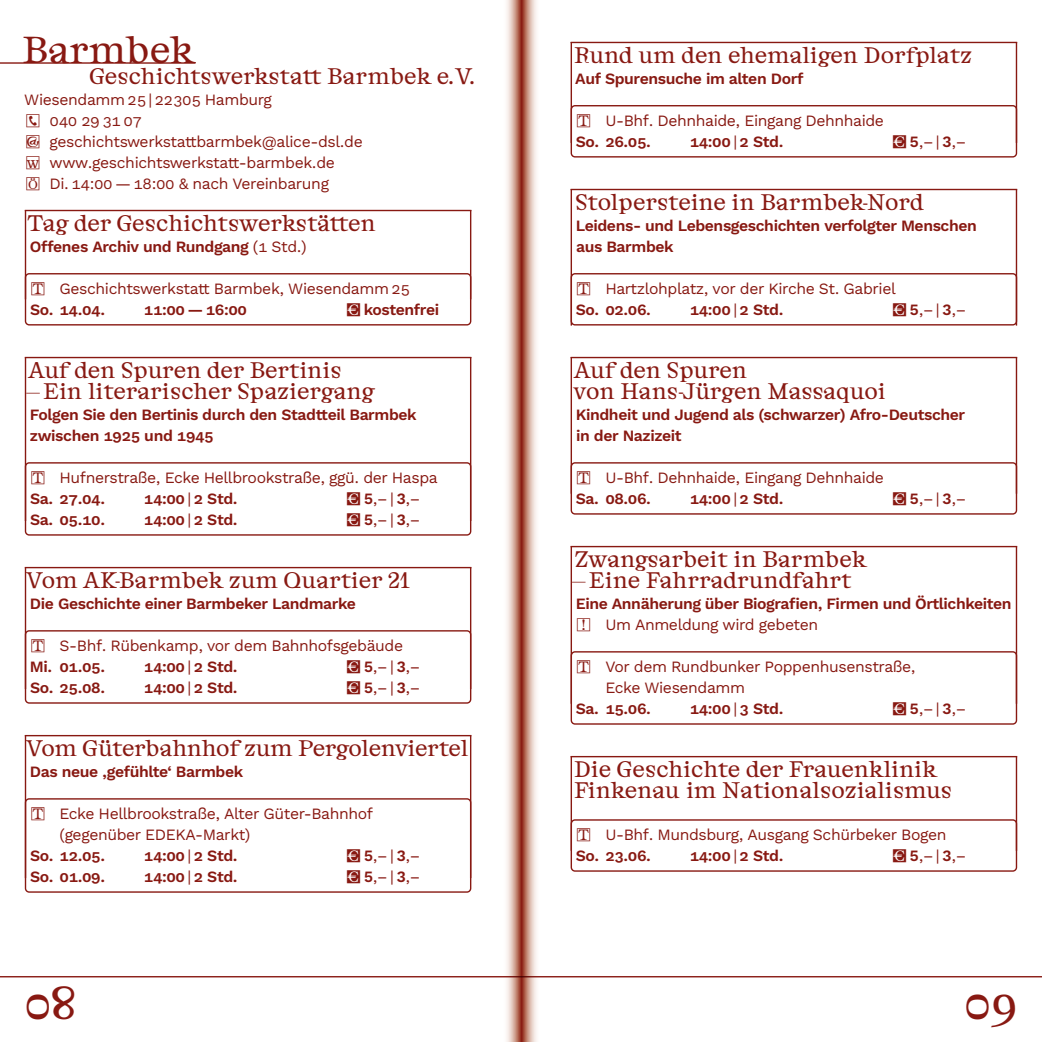
<style>
.page{position:relative;width:1042px;height:1042px;background:#fff}
.page>*{position:absolute;margin:0;border:0;box-sizing:border-box;transform-origin:0 0}
.t1{font:43.75px "Nordic Pavilion";color:#881912}
.t2{font:35px "Nordic Pavilion";letter-spacing:-.03em;color:#881912}
.t3{font:21px/21px "Nordic Pavilion";letter-spacing:-.03em;color:#881912}
.t4{font:15.75px/21px "Work Sans";letter-spacing:-.025em;color:#881912}
.t5{font:600 15.75px/21px "Work Sans";letter-spacing:-.025em;color:#881912}
.s1{font-weight:400}
.s2{font-weight:600}
</style>
<div class="page">
<div style="left:25px;top:273px;width:446px;height:52px;border:1px solid #881912;border-radius:4px"></div>
<div style="left:25px;top:462px;width:446px;height:74px;border:1px solid #881912;border-radius:4px"></div>
<div style="left:570px;top:105px;width:447px;height:53px;border:1px solid #881912;border-radius:4px"></div>
<div style="left:570px;top:273px;width:447px;height:52px;border:1px solid #881912;border-radius:4px"></div>
<div style="left:570px;top:462px;width:447px;height:53px;border:1px solid #881912;border-radius:4px"></div>
<div style="left:570px;top:819px;width:447px;height:53px;border:1px solid #881912;border-radius:4px"></div>
<div style="left:570px;top:651px;width:447px;height:74px;border:1px solid #881912;border-radius:4px"></div>
<div style="left:25px;top:630px;width:446px;height:74px;border:1px solid #881912;border-radius:4px"></div>
<div style="left:25px;top:798px;width:446px;height:95px;border:1px solid #881912;border-radius:4px"></div>
<hr style="left:0;top:976px;width:1042px;height:1px;background:#881912">
<hr style="left:0;top:62px;width:195px;height:2px;background:#881912">
<hr style="left:25px;top:210px;width:1px;height:89px;background:#881912">
<hr style="left:25px;top:357px;width:1px;height:164px;background:#881912">
<hr style="left:570px;top:42px;width:2px;height:101px;background:#881912">
<hr style="left:570px;top:189px;width:2px;height:137px;background:#881912">
<hr style="left:570px;top:357px;width:2px;height:137px;background:#881912">
<hr style="left:570px;top:756px;width:2px;height:95px;background:#881912">
<hr style="left:570px;top:546px;width:2px;height:158px;background:#881912">
<hr style="left:25px;top:567px;width:1px;height:122px;background:#881912">
<hr style="left:25px;top:735px;width:1px;height:143px;background:#881912">
<hr style="left:470px;top:210px;width:1px;height:89px;background:#881912">
<hr style="left:470px;top:357px;width:1px;height:164px;background:#881912">
<hr style="left:1016px;top:42px;width:1px;height:101px;background:#881912">
<hr style="left:1016px;top:189px;width:1px;height:137px;background:#881912">
<hr style="left:1016px;top:357px;width:1px;height:137px;background:#881912">
<hr style="left:1016px;top:756px;width:1px;height:95px;background:#881912">
<hr style="left:1016px;top:546px;width:1px;height:158px;background:#881912">
<hr style="left:470px;top:567px;width:1px;height:122px;background:#881912">
<hr style="left:470px;top:735px;width:1px;height:143px;background:#881912">
<hr style="left:25px;top:210px;width:446px;height:1px;background:#881912">
<hr style="left:25px;top:357px;width:446px;height:1px;background:#881912">
<hr style="left:25px;top:567px;width:446px;height:1px;background:#881912">
<hr style="left:25px;top:735px;width:446px;height:1px;background:#881912">
<hr style="left:570px;top:42px;width:447px;height:1px;background:#881912">
<hr style="left:570px;top:189px;width:447px;height:1px;background:#881912">
<hr style="left:570px;top:357px;width:447px;height:1px;background:#881912">
<hr style="left:570px;top:546px;width:447px;height:1px;background:#881912">
<hr style="left:570px;top:756px;width:447px;height:1px;background:#881912">
<svg style="left:501px;top:0;width:40px;height:1042px"></svg>
<h2 class="t2" style="left:22px;top:29px;width:175px">Barmbek</h2>
<h3 class="t3" style="left:89px;top:66px;width:387px">Geschichtswerkstatt Barmbek e.V.</h3>
<p class="t4" style="left:50px;top:88px;width:315px;text-indent:-25px">Wiesendamm 25 | 22305 Hamburg<br>040 29 31 07 geschichtswerkstattbarmbek@alice-dsl.de www.geschichtswerkstatt-barmbek.de<br>Di. 14:00 — 18:00 &amp; nach Vereinbarung</p>
<h3 class="t3" style="left:28px;top:213px;width:350px">Tag der Geschichtswerkstätten</h3>
<p class="t5" style="left:30px;top:235px;width:278px">Offenes Archiv und Rundgang <span class="s1">(1 Std.)</span></p>
<p class="t4" style="left:60px;top:277px;width:352px">Geschichtswerkstatt Barmbek, Wiesendamm 25</p>
<p class="t5" style="left:30px;top:298px;width:77px">So. 14.04.</p>
<p class="t5" style="left:144px;top:298px;width:105px">11:00 — 16:00</p>
<p class="t5" style="left:364px;top:298px;width:77px">kostenfrei</p>
<h3 class="t3" style="left:26px;top:360px;width:350px">Auf den Spuren der Bertinis –Ein literarischer Spaziergang</h3>
<p class="t5" style="left:30px;top:403px;width:388px">Folgen Sie den Bertinis durch den Stadtteil Barmbek zwischen 1925 und 1945</p>
<p class="t4" style="left:60px;top:466px;width:380px">Hufnerstraße, Ecke Hellbrookstraße, ggü. der Haspa</p>
<p class="t5" style="left:30px;top:487px;width:77px">Sa. 27.04.</p>
<p class="t5" style="left:144px;top:487px;width:95px">14:00 <span class="s1">|</span> 2 Std.</p>
<p class="t4" style="left:364px;top:487px;width:58px"><span class="s2">5</span>,– | <span class="s2">3</span>,–</p>
<p class="t5" style="left:30px;top:508px;width:77px">Sa. 05.10.</p>
<p class="t5" style="left:144px;top:508px;width:95px">14:00 <span class="s1">|</span> 2 Std.</p>
<p class="t4" style="left:364px;top:508px;width:58px"><span class="s2">5</span>,– | <span class="s2">3</span>,–</p>
<h3 class="t3" style="left:26px;top:570px;width:386px">Vom AK-Barmbek zum Quartier 21</h3>
<p class="t5" style="left:30px;top:592px;width:327px">Die Geschichte einer Barmbeker Landmarke</p>
<p class="t4" style="left:60px;top:634px;width:345px">S-Bhf. Rübenkamp, vor dem Bahnhofsgebäude</p>
<p class="t5" style="left:30px;top:655px;width:77px">Mi. 01.05.</p>
<p class="t5" style="left:144px;top:655px;width:95px">14:00 <span class="s1">|</span> 2 Std.</p>
<p class="t4" style="left:364px;top:655px;width:58px"><span class="s2">5</span>,– | <span class="s2">3</span>,–</p>
<p class="t5" style="left:30px;top:676px;width:77px">So. 25.08.</p>
<p class="t5" style="left:144px;top:676px;width:95px">14:00 <span class="s1">|</span> 2 Std.</p>
<p class="t4" style="left:364px;top:676px;width:58px"><span class="s2">5</span>,– | <span class="s2">3</span>,–</p>
<h3 class="t3" style="left:26px;top:738px;width:444px">Vom Güterbahnhof zum Pergolenviertel</h3>
<p class="t5" style="left:30px;top:760px;width:215px">Das neue ‚gefühlte‘ Barmbek</p>
<p class="t4" style="left:60px;top:802px;width:315px">Ecke Hellbrookstraße, Alter Güter-Bahnhof (gegenüber EDEKA-Markt)</p>
<p class="t5" style="left:30px;top:844px;width:77px">So. 12.05.</p>
<p class="t5" style="left:144px;top:844px;width:95px">14:00 <span class="s1">|</span> 2 Std.</p>
<p class="t4" style="left:364px;top:844px;width:58px"><span class="s2">5</span>,– | <span class="s2">3</span>,–</p>
<p class="t5" style="left:30px;top:865px;width:77px">So. 01.09.</p>
<p class="t5" style="left:144px;top:865px;width:95px">14:00 <span class="s1">|</span> 2 Std.</p>
<p class="t4" style="left:364px;top:865px;width:58px"><span class="s2">5</span>,– | <span class="s2">3</span>,–</p>
<h3 class="t3" style="left:574px;top:45px;width:400px">Rund um den ehemaligen Dorfplatz</h3>
<p class="t5" style="left:575px;top:67px;width:230px">Auf Spurensuche im alten Dorf</p>
<p class="t4" style="left:605px;top:109px;width:280px">U-Bhf. Dehnhaide, Eingang Dehnhaide</p>
<p class="t5" style="left:576px;top:130px;width:77px">So. 26.05.</p>
<p class="t5" style="left:690px;top:130px;width:95px">14:00 <span class="s1">|</span> 2 Std.</p>
<p class="t4" style="left:909px;top:130px;width:58px"><span class="s2">5</span>,– | <span class="s2">3</span>,–</p>
<h3 class="t3" style="left:575px;top:192px;width:350px">Stolpersteine in Barmbek-Nord</h3>
<p class="t5" style="left:576px;top:214px;width:403px">Leidens- und Lebensgeschichten verfolgter Menschen aus Barmbek</p>
<p class="t4" style="left:605px;top:277px;width:292px">Hartzlohplatz, vor der Kirche St. Gabriel</p>
<p class="t5" style="left:576px;top:298px;width:77px">So. 02.06.</p>
<p class="t5" style="left:690px;top:298px;width:95px">14:00 <span class="s1">|</span> 2 Std.</p>
<p class="t4" style="left:909px;top:298px;width:58px"><span class="s2">5</span>,– | <span class="s2">3</span>,–</p>
<h3 class="t3" style="left:573px;top:360px;width:315px">Auf den Spuren<br>von Hans-Jürgen Massaquoi</h3>
<p class="t5" style="left:576px;top:403px;width:391px">Kindheit und Jugend als (schwarzer) Afro-Deutscher in der Nazizeit</p>
<p class="t4" style="left:605px;top:466px;width:280px">U-Bhf. Dehnhaide, Eingang Dehnhaide</p>
<p class="t5" style="left:576px;top:487px;width:77px">Sa. 08.06.</p>
<p class="t5" style="left:690px;top:487px;width:95px">14:00 <span class="s1">|</span> 2 Std.</p>
<p class="t4" style="left:909px;top:487px;width:58px"><span class="s2">5</span>,– | <span class="s2">3</span>,–</p>
<h3 class="t3" style="left:571px;top:549px;width:297px">Zwangsarbeit in Barmbek –Eine Fahrradrundfahrt</h3>
<p class="t5" style="left:576px;top:592px;width:437px">Eine Annäherung über Biografien, Firmen und Örtlichkeiten</p>
<p class="t4" style="left:605px;top:613px;width:214px">Um Anmeldung wird gebeten</p>
<p class="t4" style="left:605px;top:655px;width:312px">Vor dem Rundbunker Poppenhusenstraße,<br>Ecke Wiesendamm</p>
<p class="t5" style="left:576px;top:697px;width:77px">Sa. 15.06.</p>
<p class="t5" style="left:690px;top:697px;width:95px">14:00 <span class="s1">|</span> 3 Std.</p>
<p class="t4" style="left:909px;top:697px;width:58px"><span class="s2">5</span>,– | <span class="s2">3</span>,–</p>
<h3 class="t3" style="left:574px;top:759px;width:380px">Die Geschichte der Frauenklinik<br>Finkenau im Nationalsozialismus</h3>
<p class="t4" style="left:605px;top:823px;width:343px">U-Bhf. Mundsburg, Ausgang Schürbeker Bogen</p>
<p class="t5" style="left:576px;top:844px;width:77px">So. 23.06.</p>
<p class="t5" style="left:690px;top:844px;width:95px">14:00 <span class="s1">|</span> 2 Std.</p>
<p class="t4" style="left:909px;top:844px;width:58px"><span class="s2">5</span>,– | <span class="s2">3</span>,–</p>
<h1 class="t1" style="left:25px;top:976px;width:53px">08</h1>
<h1 class="t1" style="left:964px;top:976px;width:54px">09</h1>
</div>
